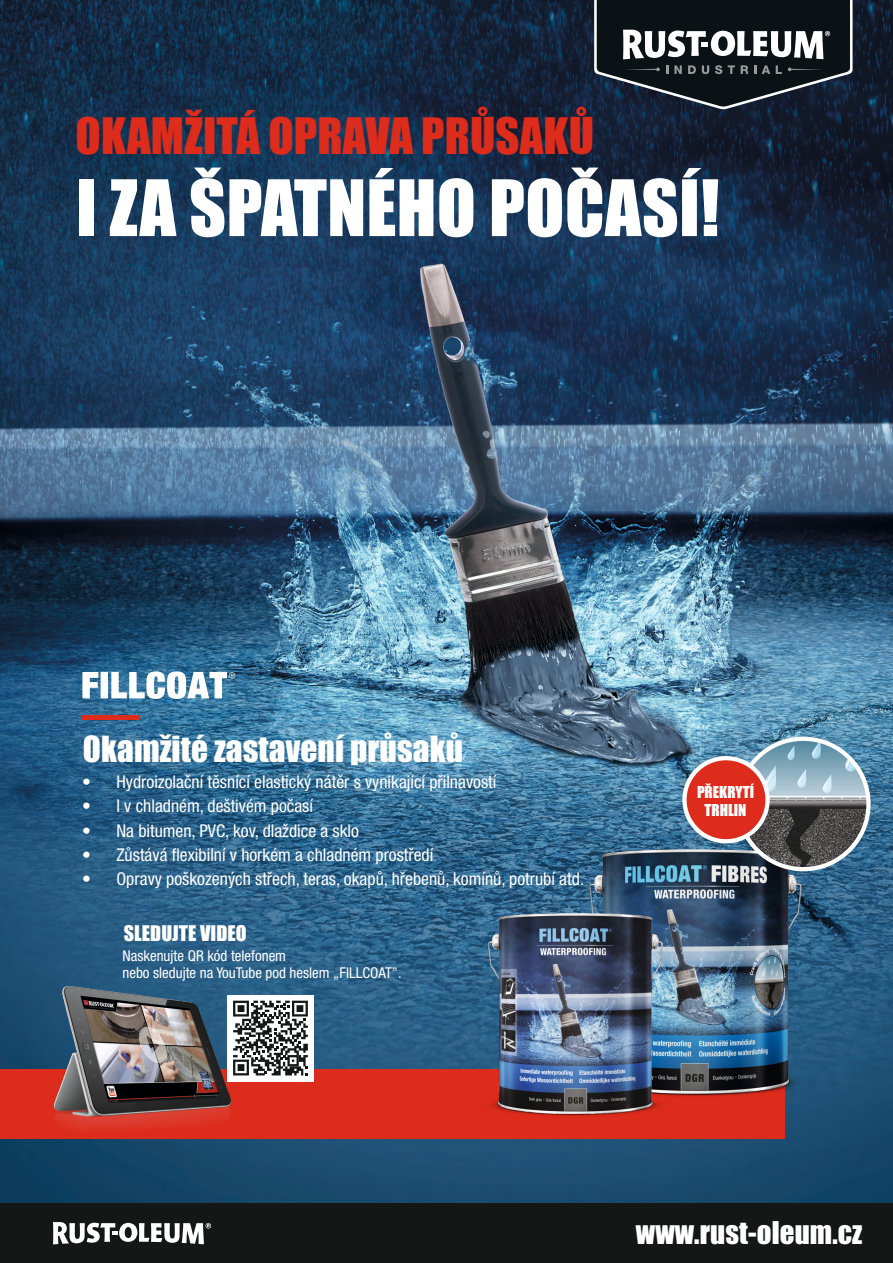
<style>
.page{position:relative;width:893px;height:1263px;background:#fff}
.page>*{position:absolute;margin:0;border:0;box-sizing:border-box;transform-origin:0 0}
.t1{font:71.85px "Impact";letter-spacing:.005em;color:#fff}
.t2{font:46.5px "Impact";letter-spacing:.005em;color:#dd2b1c}
.t3{font:33.3px "Impact";letter-spacing:.005em;color:#fff}
.t4{font:28.95px "Impact";letter-spacing:.005em;color:#fff}
.t5{font:19.95px "Impact";letter-spacing:.005em;color:#fff}
.t6{font:condensed 17.7px "Helvetica Neue LT Pro";color:#fff}
.t7{font:15.15px/18.6px "Impact";color:#fff;text-align:center}
.t8{font:condensed 15px/16.5px "Helvetica Neue LT Pro";color:#fff}
</style>
<div class="page">
<img style="left:0;top:0;width:893px;height:1203px">
<div style="left:0;top:1070px;width:784px;height:69px;background:#dd2b1c"></div>
<img style="left:677px;top:1066px;width:142px;height:32px">
<img style="left:589px;top:849px;width:213px;height:245px">
<img style="left:55px;top:986px;width:176px;height:143px">
<img style="left:738px;top:739px;width:130px;height:130px;border-radius:50%">
<div style="left:736px;top:737px;width:135px;height:134px;border:4px solid #fff;border-radius:50%"></div>
<img style="left:533px;top:1091px;width:144px;height:25px">
<img style="left:488px;top:914px;width:174px;height:200px">
<hr style="left:82px;top:716px;width:58px;height:4px;background:#dd2b1c">
<div style="left:0;top:1203px;width:893px;height:60px;background:#151616"></div>
<svg style="left:53px;top:1222px;width:158px;height:22px"></svg>
<div style="left:227px;top:995px;width:87px;height:86px;background:#fff"></div>
<svg style="left:233px;top:1001px;width:75px;height:74px"></svg>
<div style="left:682px;top:756px;width:88px;height:87px;background:#dd2b1c;border:4px solid #fff;border-radius:50%"></div>
<svg style="left:82px;top:671px;width:153px;height:28px"></svg>
<svg style="left:594px;top:0;width:258px;height:110px"></svg>
<h2 class="t2" style="left:76px;top:117px;width:520px">OKAMŽITÁ OPRAVA PRŮSAKŮ</h2>
<h1 class="t1" style="left:76px;top:179px;width:645px">I ZA ŠPATNÉHO POČASÍ!</h1>
<h3 class="t3" style="left:83px;top:736px;width:382px">Okamžité zastavení průsaků</h3>
<p class="t6" style="left:82px;top:775px;width:416px">• Hydroizolační těsnící elastický nátěr s vynikající přilnavostí</p>
<p class="t6" style="left:82px;top:800px;width:232px">• I v chladném, deštivém počasí</p>
<p class="t6" style="left:82px;top:824px;width:278px">• Na bitumen, PVC, kov, dlaždice a sklo</p>
<p class="t6" style="left:82px;top:848px;width:352px">• Zůstává flexibilní v horkém a chladném prostředí</p>
<p class="t6" style="left:82px;top:873px;width:503px">• Opravy poškozených střech, teras, okapů, hřebenů, komínů, potrubí atd.</p>
<p class="t5" style="left:124px;top:925px;width:124px">SLEDUJTE VIDEO</p>
<p class="t8" style="left:122px;top:950px;width:281px">Naskenujte QR kód telefonem<br>nebo sledujte na YouTube pod heslem „FILLCOAT”.</p>
<p class="t7" style="left:697px;top:783px;width:59px">PŘEKRYTÍ<br>TRHLIN</p>
<h3 class="t4" style="left:636px;top:1221px;width:228px">www.rust-oleum.cz</h3>
</div>
